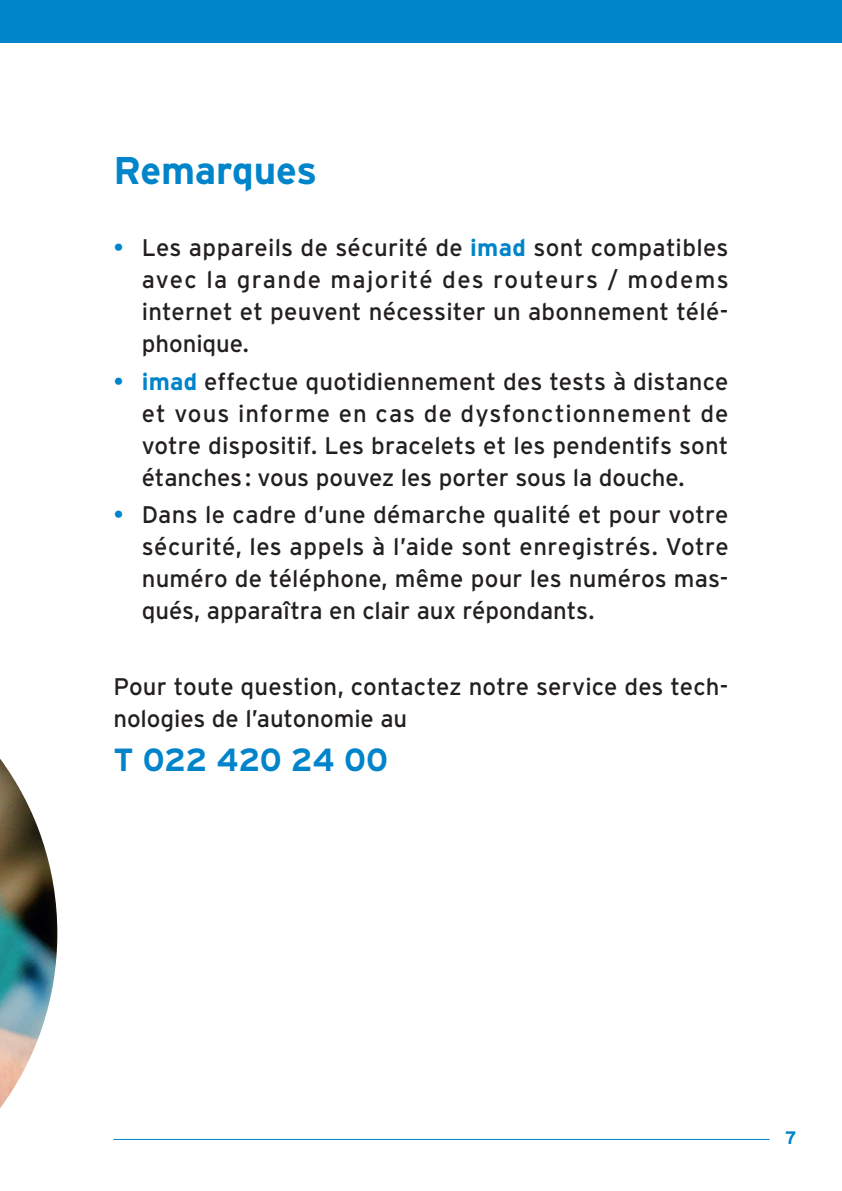
<style>
.page{position:relative;width:842px;height:1191px;background:#fff}
.page>*{position:absolute;margin:0;border:0;box-sizing:border-box;transform-origin:0 0}
.t1{font:700 38.6px "Interstate";letter-spacing:-.005em;color:#0084ca}
.t2{font:700 32px "Interstate";letter-spacing:-.015em;color:#0084ca}
.t3{font:24px/32px "Interstate";color:#231f20;text-align:justify}
.t4{font:700 18px "Interstate";color:#0084ca}
.s1{color:#0084ca}
.s2{font-weight:700;color:#0084ca}
</style>
<div class="page">
<hr style="left:113px;top:1139px;width:656px;height:1px;background:#0084ca">
<div style="left:0;top:0;width:842px;height:43px;background:#0084ca"></div>
<img style="left:0;top:758px;width:57px;height:350px">
<h1 class="t1" style="left:113px;top:147px;width:205px">Remarques</h1>
<p class="t3" style="left:142px;top:231px;width:588px;text-indent:-28px"><span class="s1">•</span> Les appareils de sécurité de <span class="s2">imad</span> sont compatibles avec la grande majorité des routeurs / modems internet et peuvent nécessiter un abonnement télé&shy;phonique.</p>
<p class="t3" style="left:142px;top:365px;width:588px;text-indent:-28px"><span class="s1">•</span> <span class="s2">imad</span> effectue quotidiennement des tests à distance et vous informe en cas de dysfonctionnement de votre dispositif. Les bracelets et les pendentifs sont étanches : vous pouvez les porter sous la douche.</p>
<p class="t3" style="left:142px;top:499px;width:588px;text-indent:-28px"><span class="s1">•</span> Dans le cadre d’une démarche qualité et pour votre sécurité, les appels à l’aide sont enregistrés. Votre numéro de téléphone, même pour les numéros mas&shy;qués, apparaîtra en clair aux répondants.</p>
<p class="t3" style="left:113px;top:670px;width:617px">Pour toute question, contactez notre service des tech&shy;nologies de l’autonomie au</p>
<h2 class="t2" style="left:113px;top:740px;width:276px">T 022 420 24 00</h2>
<p class="t4" style="left:785px;top:1127px;width:13px">7</p>
</div>
